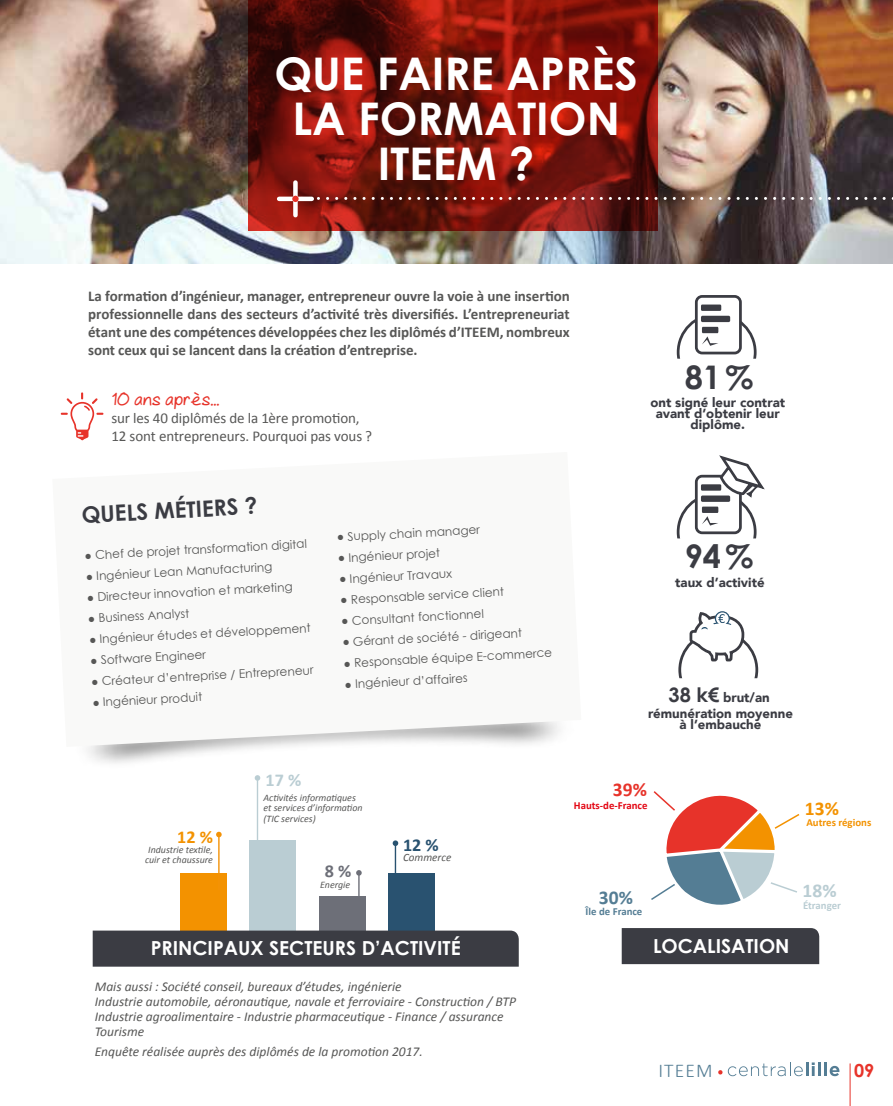
<style>
.page{position:relative;width:893px;height:1106px;background:#fff}
.page>*{position:absolute;margin:0;border:0;box-sizing:border-box;transform-origin:0 0}
.t1{font:700 45px/45px "Century Gothic";color:#fff;text-align:center}
.t2{font:700 32.55px "Century Gothic";color:#3b3c43}
.t3{font:700 22.5px "Century Gothic";color:#3b3c43}
.t4{font:300 19.5px "Calibri";letter-spacing:.06em;color:#547d94}
.t5{font:700 19.5px "Calibri";color:#e7332a}
.t6{font:700 19.5px "Calibri";color:#547d94}
.t7{font:700 19.5px "Calibri";color:#bacdd3}
.t8{font:700 19.5px "Calibri";color:#f39200}
.t9{font:700 19.35px "Century Gothic";color:#fff}
.t10{font:700 18.15px "Calibri";color:#bacdd3}
.t11{font:700 18.15px "Calibri";color:#295270}
.t12{font:700 18.15px "Calibri";color:#f39200}
.t13{font:700 18.15px "Calibri";color:#6d6f78}
.t14{font:800 18px "As Cute As";color:#e7332a}
.t15{font:700 18px "Century Gothic";color:#e7332a}
.t16{font:700 15px/18px "Calibri";letter-spacing:-.005em;color:#575756;text-align:justify}
.t17{font:15px/18px "Calibri";letter-spacing:-.005em;color:#575756}
.t18{font:italic 13.5px/15px "Calibri";color:#575756}
.t19{font:900 13.2px/11.1px "Avenir";color:#3b3c43;text-align:center}
.t20{font:12px "Century Gothic";color:#575756}
.t21{font:italic 11.1px "Calibri";color:#575756}
.t22{font:700 10.8px "Calibri";color:#e30613}
.t23{font:700 10.8px "Calibri";color:#f39200}
.t24{font:700 10.8px "Calibri";color:#547d94}
.t25{font:700 10.8px "Calibri";color:#bacdd3}
.t26{font:italic 9.9px/10.6px "Calibri";color:#575756}
.s1{font-family:"Century Gothic";font-weight:700;font-size:19.95px}
</style>
<div class="page">
<hr style="left:850px;top:1063px;width:1px;height:43px;background:#e7332a">
<svg style="left:728px;top:1062px;width:87px;height:14px"></svg>
<hr style="left:818px;top:1062px;width:3px;height:14px;background:#547d94">
<hr style="left:824px;top:1062px;width:3px;height:14px;background:#547d94">
<svg style="left:830px;top:1065px;width:9px;height:11px"></svg>
<svg style="left:718px;top:1070px;width:4px;height:4px"></svg>
<svg style="left:67px;top:694px;width:514px;height:53px"></svg>
<svg style="left:676px;top:455px;width:89px;height:84px"></svg>
<div style="left:677px;top:313px;width:80px;height:79px;border:3px solid #3b3c43;border-radius:50%"></div>
<div style="left:696px;top:296px;width:44px;height:57px;background:#fff;border-radius:6px"></div>
<div style="left:695px;top:295px;width:47px;height:59px;border:3px solid #3b3c43;border-radius:6px"></div>
<div style="left:701px;top:304px;width:20px;height:7px;background:#3b3c43"></div>
<div style="left:701px;top:316px;width:29px;height:6px;background:#3b3c43;border-radius:2px"></div>
<svg style="left:702px;top:327px;width:16px;height:19px"></svg>
<svg style="left:678px;top:359px;width:78px;height:33px"></svg>
<div style="left:678px;top:630px;width:80px;height:79px;border:3px solid #3b3c43;border-radius:50%"></div>
<svg style="left:679px;top:678px;width:79px;height:31px"></svg>
<div style="left:715px;top:611px;width:15px;height:15px;border:1px solid #295270;border-radius:50%"></div>
<svg style="left:688px;top:613px;width:58px;height:49px"></svg>
<div style="left:180px;top:873px;width:47px;height:76px;background:#f39200"></div>
<div style="left:249px;top:840px;width:47px;height:109px;background:#bacdd3"></div>
<div style="left:319px;top:896px;width:47px;height:51px;background:#6d6f78"></div>
<div style="left:388px;top:873px;width:47px;height:76px;background:#295270"></div>
<div style="left:93px;top:930px;width:426px;height:36px;background:#3b3c43"></div>
<hr style="left:257px;top:778px;width:1px;height:66px;background:#bacdd3">
<svg style="left:255px;top:775px;width:5px;height:5px"></svg>
<hr style="left:395px;top:843px;width:1px;height:36px;background:#285270">
<svg style="left:393px;top:840px;width:5px;height:6px"></svg>
<hr style="left:218px;top:834px;width:2px;height:56px;background:#f39207">
<svg style="left:216px;top:831px;width:6px;height:6px"></svg>
<img style="left:0;top:0;width:893px;height:264px">
<svg style="left:248px;top:0;width:410px;height:230px"></svg>
<div style="left:293px;top:182px;width:5px;height:33px;background:#fff"></div>
<hr style="left:279px;top:197px;width:33px;height:4px;background:#fff">
<img style="left:292px;top:196px;width:601px;height:6px">
<svg style="left:651px;top:791px;width:149px;height:114px"></svg>
<hr style="left:358px;top:872px;width:2px;height:56px;background:#6d6f78">
<svg style="left:356px;top:870px;width:6px;height:5px"></svg>
<div style="left:622px;top:928px;width:197px;height:36px;background:#3b3c43"></div>
<svg style="left:61px;top:392px;width:42px;height:48px"></svg>
<h1 class="t1" style="left:274px;top:49px;width:365px">QUE FAIRE APRÈS<br>LA FORMATION<br>ITEEM ?</h1>
<p class="t16" style="left:88px;top:286px;width:483px">La formation d’ingénieur, manager, entrepreneur ouvre la voie à une insertion professionnelle dans des secteurs d’activité très diversifiés. L’entrepreneuriat étant une des compétences développées chez les diplômés d’ITEEM, nombreux sont ceux qui se lancent dans la création d’entreprise.</p>
<h3 class="t14" style="left:111px;top:388px;width:110px">10 ans après...</h3>
<p class="t17" style="left:111px;top:408px;width:262px">sur les 40 diplômés de la 1ère promotion,<br>12 sont entrepreneurs. Pourquoi pas vous ?</p>
<h3 class="t3" style="left:81px;top:498px;width:177px;rotate:-3deg">QUELS MÉTIERS ?</h3>
<p class="t20" style="left:84px;top:547px;width:224px;rotate:-3deg">● Chef de projet transformation digital</p>
<p class="t20" style="left:85px;top:568px;width:188px;rotate:-3deg">● Ingénieur Lean Manufacturing</p>
<p class="t20" style="left:87px;top:589px;width:207px;rotate:-3deg">● Directeur innovation et marketing</p>
<p class="t20" style="left:88px;top:610px;width:103px;rotate:-3deg">● Business Analyst</p>
<p class="t20" style="left:89px;top:631px;width:223px;rotate:-3deg">● Ingénieur études et développement</p>
<p class="t20" style="left:90px;top:652px;width:117px;rotate:-3deg">● Software Engineer</p>
<p class="t20" style="left:91px;top:673px;width:224px;rotate:-3deg">● Créateur d’entreprise / Entrepreneur</p>
<p class="t20" style="left:92px;top:694px;width:111px;rotate:-3deg">● Ingénieur produit</p>
<p class="t20" style="left:337px;top:528px;width:145px;rotate:-3deg">● Supply chain manager</p>
<p class="t20" style="left:338px;top:549px;width:104px;rotate:-3deg">● Ingénieur projet</p>
<p class="t20" style="left:339px;top:570px;width:115px;rotate:-3deg">● Ingénieur Travaux</p>
<p class="t20" style="left:340px;top:591px;width:165px;rotate:-3deg">● Responsable service client</p>
<p class="t20" style="left:341px;top:612px;width:144px;rotate:-3deg">● Consultant fonctionnel</p>
<p class="t20" style="left:342px;top:633px;width:181px;rotate:-3deg">● Gérant de société - dirigeant</p>
<p class="t20" style="left:343px;top:655px;width:210px;rotate:-3deg">● Responsable équipe E-commerce</p>
<p class="t20" style="left:344px;top:676px;width:125px;rotate:-3deg">● Ingénieur d’affaires</p>
<h2 class="t2" style="left:685px;top:352px;width:70px">81 %</h2>
<p class="t19" style="left:650px;top:396px;width:136px">ont signé leur contrat avant d’obtenir leur diplôme.</p>
<h2 class="t2" style="left:685px;top:532px;width:70px">94 %</h2>
<p class="t19" style="left:675px;top:576px;width:91px">taux d’activité</p>
<p class="t19" style="left:648px;top:688px;width:146px;line-height:16.4px"><span class="s1">38 k€</span> brut/an rémunération moyenne</p>
<p class="t19" style="left:680px;top:718px;width:83px">à l’embauche</p>
<h3 class="t12" style="left:177px;top:825px;width:37px">12 %</h3>
<p class="t26" style="left:145px;top:844px;width:69px;line-height:9.6px;text-align:center">Industrie textile, cuir et chaussure</p>
<h3 class="t10" style="left:266px;top:768px;width:37px">17 %</h3>
<p class="t26" style="left:263px;top:791px;width:101px">Activités informatiques et services d’information (TIC services)</p>
<h3 class="t13" style="left:325px;top:859px;width:28px">8 %</h3>
<p class="t26" style="left:320px;top:878px;width:32px">Energie</p>
<h3 class="t11" style="left:403px;top:833px;width:37px">12 %</h3>
<p class="t21" style="left:403px;top:850px;width:50px">Commerce</p>
<h3 class="t9" style="left:151px;top:933px;width:311px">PRINCIPAUX SECTEURS D’ACTIVITÉ</h3>
<p class="t18" style="left:95px;top:978px;width:423px">Mais aussi : Société conseil, bureaux d’études, ingénierie<br>Industrie automobile, aéronautique, navale et ferroviaire - Construction / BTP Industrie agroalimentaire - Industrie pharmaceutique - Finance / assurance Tourisme</p>
<p class="t18" style="left:95px;top:1043px;width:330px">Enquête réalisée auprès des diplômés de la promotion 2017.</p>
<h3 class="t5" style="left:613px;top:777px;width:35px">39%</h3>
<p class="t22" style="left:574px;top:798px;width:75px">Hauts-de-France</p>
<h3 class="t8" style="left:805px;top:796px;width:35px">13%</h3>
<p class="t23" style="left:806px;top:815px;width:66px">Autres régions</p>
<h3 class="t6" style="left:599px;top:885px;width:35px">30%</h3>
<p class="t24" style="left:586px;top:904px;width:58px">Île de France</p>
<h3 class="t9" style="left:653px;top:930px;width:138px">LOCALISATION</h3>
<h3 class="t7" style="left:803px;top:878px;width:35px">18%</h3>
<p class="t25" style="left:803px;top:898px;width:39px">Étranger</p>
<h3 class="t4" style="left:658px;top:1058px;width:56px">ITEEM</h3>
<h3 class="t15" style="left:854px;top:1056px;width:22px">09</h3>
</div>
